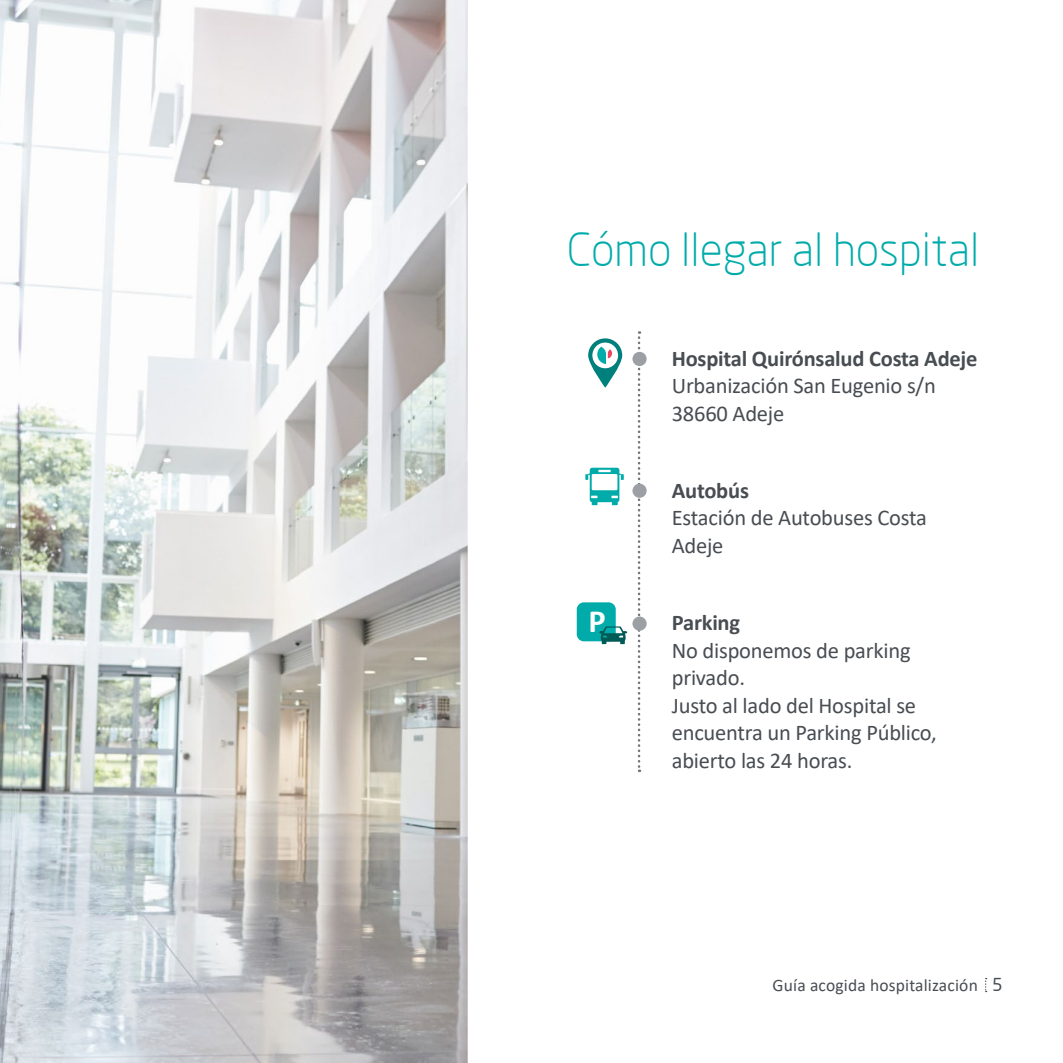
<style>
.page{position:relative;width:1063px;height:1063px;background:#fff}
.page>*{position:absolute;margin:0;border:0;box-sizing:border-box;transform-origin:0 0}
.t1{font:300 45px "Neo Sans";color:#00abaa}
.t2{font:700 32.5px "Calibri";color:#fff}
.t3{font:22.5px/27.5px "Calibri";letter-spacing:-.01em;color:#484d52}
.t4{font:700 22.5px "Calibri";letter-spacing:-.01em;color:#484d52}
.t5{font:17.5px "Calibri";letter-spacing:.01em;color:#484d52}
.s1{font-family:"Neo Sans"}
</style>
<div class="page">
<svg style="left:985px;top:978px;width:2px;height:14px"></svg>
<svg style="left:585px;top:468px;width:39px;height:37px"></svg>
<div style="left:577px;top:602px;width:39px;height:39px;background:#00abaa;border-radius:7px"></div>
<svg style="left:599px;top:626px;width:28px;height:18px"></svg>
<svg style="left:588px;top:338px;width:34px;height:50px"></svg>
<svg style="left:638px;top:331px;width:2px;height:441px"></svg>
<div style="left:632px;top:352px;width:15px;height:14px;background:#9c9fa4;border-radius:50%"></div>
<div style="left:632px;top:484px;width:15px;height:14px;background:#9c9fa4;border-radius:50%"></div>
<div style="left:632px;top:617px;width:15px;height:14px;background:#9c9fa4;border-radius:50%"></div>
<img style="left:0;top:0;width:468px;height:1063px">
<h1 class="t1" style="left:567px;top:223px;width:414px">Cómo llegar al hospital</h1>
<p class="t4" style="left:672px;top:343px;width:307px">Hospital Quirónsalud Costa Adeje</p>
<p class="t3" style="left:672px;top:372px;width:266px">Urbanización San Eugenio s/n<br>38660 Adeje</p>
<h2 class="t2" style="left:588px;top:598px;width:19px">P</h2>
<p class="t4" style="left:672px;top:475px;width:79px">Autobús</p>
<p class="t3" style="left:672px;top:504px;width:257px">Estación de Autobuses Costa<br>Adeje</p>
<p class="t4" style="left:672px;top:607px;width:70px">Parking</p>
<p class="t3" style="left:672px;top:636px;width:266px">No disponemos de parking privado.<br>Justo al lado del Hospital se encuentra un Parking Público, abierto las 24 horas.</p>
<p class="t5" style="left:773px;top:973px;width:232px">Guía acogida hospitalización <span class="s1">5</span></p>
</div>
